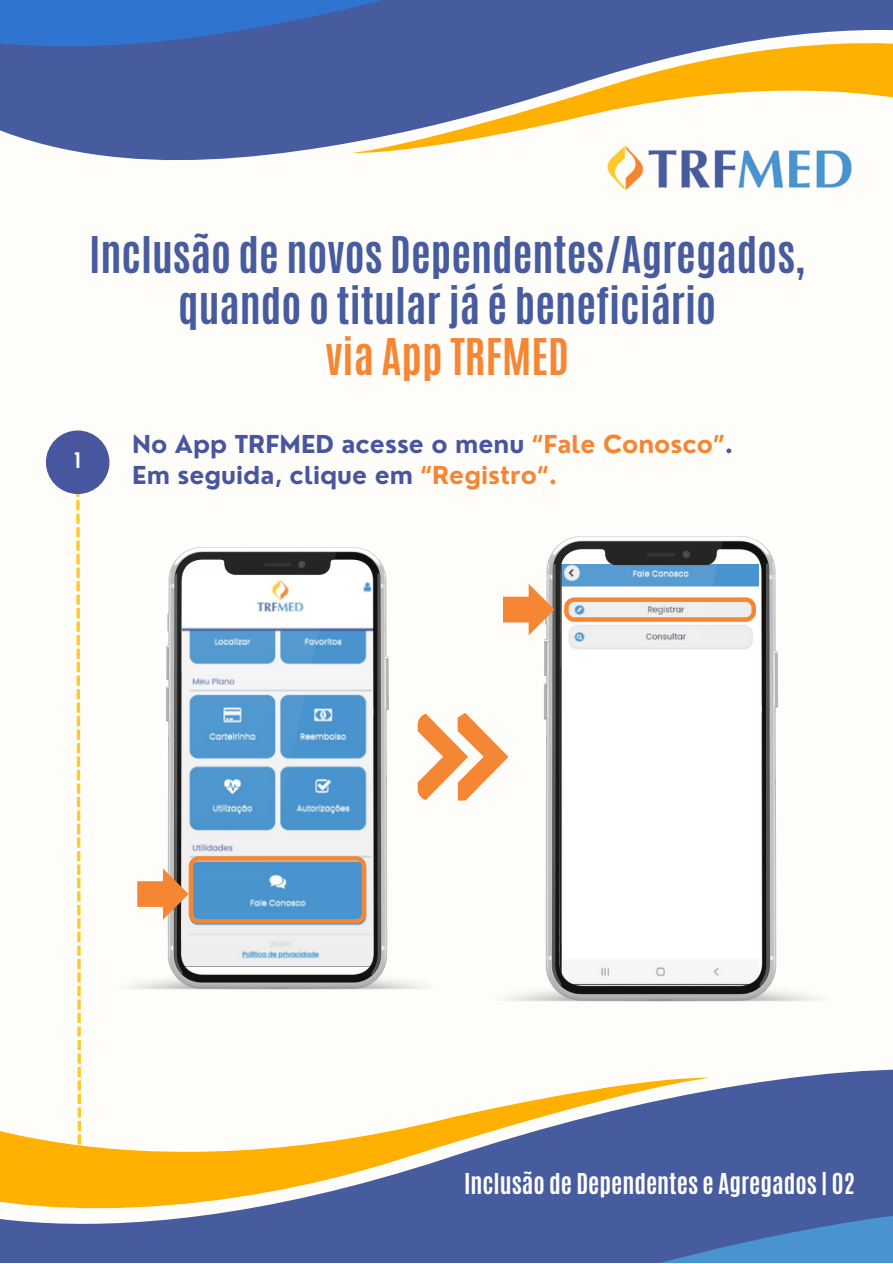
<style>
.page{position:relative;width:893px;height:1264px;background:#fff}
.page>*{position:absolute;margin:0;border:0;box-sizing:border-box;transform-origin:0 0}
.t1{font:700 42.3px/50.6px "Antonio";color:#475b9f;text-align:center}
.t2{font:700 42.3px "Antonio";color:#f58634}
.t3{font:700 24.15px "Nourd";color:#47569f}
.t4{font:700 24px "Antonio";color:#fefefe}
.t5{font:600 24px "Josefin Sans";color:#fef9f6}
.s1{color:#f58634}
</style>
<div class="page">
<svg style="left:76px;top:494px;width:4px;height:3px"></svg>
<svg style="left:76px;top:500px;width:4px;height:10px"></svg>
<svg style="left:76px;top:513px;width:4px;height:11px"></svg>
<svg style="left:76px;top:527px;width:4px;height:10px"></svg>
<svg style="left:76px;top:540px;width:4px;height:11px"></svg>
<svg style="left:76px;top:554px;width:4px;height:10px"></svg>
<svg style="left:76px;top:567px;width:4px;height:11px"></svg>
<svg style="left:76px;top:581px;width:4px;height:10px"></svg>
<svg style="left:76px;top:594px;width:4px;height:10px"></svg>
<svg style="left:76px;top:608px;width:4px;height:10px"></svg>
<svg style="left:76px;top:621px;width:4px;height:10px"></svg>
<svg style="left:76px;top:635px;width:4px;height:10px"></svg>
<svg style="left:77px;top:648px;width:3px;height:267px"></svg>
<svg style="left:77px;top:918px;width:4px;height:10px"></svg>
<svg style="left:77px;top:932px;width:4px;height:10px"></svg>
<svg style="left:77px;top:945px;width:4px;height:10px"></svg>
<svg style="left:77px;top:959px;width:4px;height:10px"></svg>
<svg style="left:77px;top:972px;width:4px;height:10px"></svg>
<svg style="left:77px;top:986px;width:4px;height:10px"></svg>
<svg style="left:77px;top:999px;width:4px;height:10px"></svg>
<svg style="left:77px;top:1013px;width:4px;height:10px"></svg>
<svg style="left:77px;top:1026px;width:4px;height:10px"></svg>
<svg style="left:77px;top:1040px;width:4px;height:10px"></svg>
<svg style="left:77px;top:1053px;width:4px;height:9px"></svg>
<svg style="left:0;top:0;width:892px;height:160px;background:#5769a6"></svg>
<svg style="left:0;top:0;width:409px;height:52px;background:#376abe"></svg>
<svg style="left:351px;top:27px;width:541px;height:126px"></svg>
<svg style="left:0;top:1062px;width:892px;height:200px;fill:#475b9f"></svg>
<svg style="left:642px;top:1197px;width:250px;height:65px;background:#4771b2"></svg>
<svg style="left:0;top:1077px;width:711px;height:150px"></svg>
<img style="left:598px;top:113px;width:256px;height:78px">
<div style="left:46px;top:430px;width:63px;height:64px;background:#47569f;border-radius:50%"></div>
<img style="left:123px;top:548px;width:309px;height:441px">
<svg style="left:417px;top:713px;width:69px;height:87px"></svg>
<svg style="left:137px;top:856px;width:229px;height:67px;background:#869daf"></svg>
<img style="left:486px;top:536px;width:337px;height:465px">
<svg style="left:564px;top:597px;width:192px;height:24px"></svg>
<svg style="left:503px;top:584px;width:51px;height:51px"></svg>
<p class="t1" style="left:89px;top:230px;width:717px">Inclusão de novos Dependentes/Agregados, quando o titular já é beneficiário</p>
<p class="t2" style="left:325px;top:326px;width:245px">via App TRFMED</p>
<p class="t5" style="left:74px;top:449px;width:10px">1</p>
<p class="t3" style="left:132px;top:428px;width:602px">No App TRFMED acesse o menu <span class="s1">“Fale Conosco”</span>.</p>
<p class="t3" style="left:132px;top:460px;width:426px">Em seguida, clique em <span class="s1">“Registro“.</span></p>
<p class="t4" style="left:464px;top:1166px;width:392px">Inclusão de Dependentes e Agregados | 02</p>
</div>
